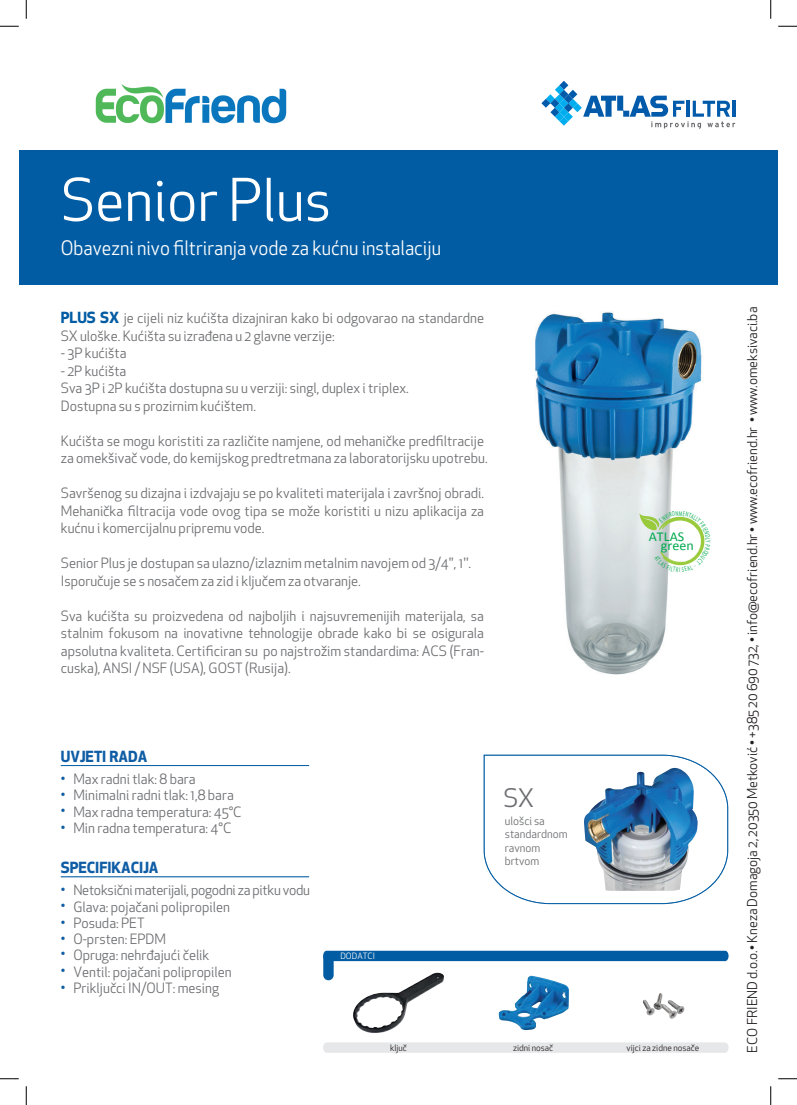
<style>
.page{position:relative;width:797px;height:1105px;background:#fff}
.page>*{position:absolute;margin:0;border:0;box-sizing:border-box;transform-origin:0 0}
.t1{font:57.5px "Apex New";color:#fff}
.t2{font:25px "Apex New";color:#6c6d70}
.t3{font:19.5px "Apex New";color:#fff;scale:.96 1}
.t4{font:700 15px "Apex New";color:#0f5da5}
.t5{font:13.88px/17.5px "Apex New";color:#6c6d70}
.t6{font:13.62px "Calibri";color:#00a94e}
.t7{font:13.38px "Apex New";color:#231f20}
.t8{font:12.5px/16.2px "Apex New";color:#0f5da5}
.t9{font:11.25px/13.5px "Apex New";color:#6c6d70}
.t10{font:8.75px "Apex New";color:#231f20}
.t11{font:8.5px "Apex New";color:#fff}
.s1{font-weight:700;font-size:15px;color:#015ca3}
.s2{font-size:12.5px;color:#0f5da5}
</style>
<div class="page">
<div style="left:19px;top:150px;width:758px;height:135px;background:#015ca3"></div>
<hr style="left:61px;top:765px;width:248px;height:1px;background:#015ca3">
<hr style="left:61px;top:876px;width:248px;height:1px;background:#015ca3">
<img style="left:535px;top:311px;width:168px;height:364px">
<div style="left:323px;top:951px;width:405px;height:10px;background:#015ca3"></div>
<svg style="left:323px;top:1042px;width:405px;height:11px;background:#e7e8ea"></svg>
<img style="left:642px;top:993px;width:42px;height:26px">
<svg style="left:483px;top:754px;width:245px;height:150px"></svg>
<div style="left:323px;top:952px;width:10px;height:28px;background:#015ca3;border-radius:5px"></div>
<img style="left:584px;top:768px;width:114px;height:123px">
<img style="left:499px;top:976px;width:70px;height:54px">
<img style="left:353px;top:973px;width:91px;height:60px">
<svg style="left:541px;top:81px;width:194px;height:48px"></svg>
<img style="left:95px;top:84px;width:192px;height:40px">
<svg style="left:0;top:25px;width:19px;height:2px"></svg>
<svg style="left:778px;top:25px;width:19px;height:2px"></svg>
<svg style="left:0;top:1078px;width:19px;height:1px"></svg>
<svg style="left:778px;top:1078px;width:19px;height:1px"></svg>
<svg style="left:25px;top:0;width:2px;height:19px"></svg>
<svg style="left:25px;top:1086px;width:2px;height:19px"></svg>
<svg style="left:770px;top:0;width:1px;height:19px"></svg>
<svg style="left:770px;top:1086px;width:1px;height:19px"></svg>
<svg style="left:639px;top:511px;width:66px;height:61px"></svg>
<h1 class="t1" style="left:61px;top:164px;width:272px">Senior Plus</h1>
<h3 class="t3" style="left:61px;top:236px;width:397px">Obavezni nivo filtriranja vode za kućnu instalaciju</h3>
<p class="t5" style="left:61px;top:310px;width:424px"><span class="s1">PLUS SX</span> je cijeli niz kućišta dizajniran kako bi odgovarao na standardne<br>SX uloške. Kućišta su izrađena u 2 glavne verzije:</p>
<p class="t5" style="left:61px;top:345px;width:67px">- 3P kućišta</p>
<p class="t5" style="left:61px;top:362px;width:349px">- 2P kućišta<br>Sva 3P i 2P kućišta dostupna su u verziji: singl, duplex i triplex.<br>Dostupna su s prozirnim kućištem.</p>
<p class="t5" style="left:61px;top:432px;width:428px">Kućišta se mogu koristiti za različite namjene, od mehaničke predfiltracije za omekšivač vode, do kemijskog predtretmana za laboratorijsku upotrebu.</p>
<p class="t5" style="left:61px;top:485px;width:425px;text-align:justify">Savršenog su dizajna i izdvajaju se po kvaliteti materijala i završnoj obradi.<br>Mehanička filtracija vode ovog tipa se može koristiti u nizu aplikacija za kućnu i komercijalnu pripremu vode.</p>
<p class="t5" style="left:61px;top:555px;width:412px">Senior Plus je dostupan sa ulazno/izlaznim metalnim navojem od 3/4'', 1''.<br>Isporučuje se s nosačem za zid i ključem za otvaranje.</p>
<p class="t5" style="left:61px;top:607px;width:425px;text-align:justify">Sva kućišta su proizvedena od najboljih i najsuvremenijih materijala, sa stalnim fokusom na inovativne tehnologije obrade kako bi se osigurala apsolutna kvaliteta. Certificiran su po najstrožim standardima: ACS (Fran&shy;cuska), ANSI / NSF (USA), GOST (Rusija).</p>
<p class="t4" style="left:61px;top:746px;width:88px">UVJETI RADA</p>
<p class="t5" style="left:73px;top:771px;width:170px;line-height:16.2px;text-indent:-12px"><span class="s2">•</span> Max radni tlak: 8 bara<br>Minimalni radni tlak: 1,8 bara<br>Max radna temperatura: 45°C<br>Min radna temperatura: 4°C</p>
<p class="t8" style="left:61px;top:786px;width:6px">•</p>
<p class="t8" style="left:61px;top:803px;width:6px">• •</p>
<p class="t4" style="left:61px;top:857px;width:99px">SPECIFIKACIJA</p>
<p class="t8" style="left:61px;top:881px;width:6px">• •</p>
<p class="t5" style="left:73px;top:882px;width:238px;line-height:16.2px">Netoksični materijali, pogodni za pitku vodu<br>Glava: pojačani polipropilen<br>Posuda: PET<br>O-prsten: EPDM<br>Opruga: nehrđajući čelik<br>Ventil: pojačani polipropilen<br>Priključci IN/OUT: mesing</p>
<p class="t8" style="left:61px;top:914px;width:6px">•</p>
<p class="t8" style="left:61px;top:945px;width:6px;line-height:17.5px">• •</p>
<p class="t8" style="left:61px;top:979px;width:6px">•</p>
<p class="t8" style="left:61px;top:930px;width:6px">•</p>
<p class="t11" style="left:340px;top:950px;width:36px">DODATCI</p>
<h2 class="t2" style="left:503px;top:782px;width:32px">SX</h2>
<p class="t9" style="left:505px;top:814px;width:64px">ulošci sa standardnom ravnom brtvom</p>
<p class="t6" style="left:649px;top:528px;width:37px">ATLAS</p>
<p class="t6" style="left:661px;top:537px;width:34px">green</p>
<p class="t10" style="left:390px;top:1042px;width:18px">ključ</p>
<p class="t10" style="left:513px;top:1042px;width:42px">zidni nosač</p>
<p class="t10" style="left:626px;top:1042px;width:74px">vijci za zidne nosače</p>
<p class="t7" style="left:743px;top:1052px;width:747px;rotate:-90deg">ECO FRIEND d.o.o.• Kneza Domagoja 2, 20350 Metković • +385 20 690 732, • info@ecofriend.hr • www.ecofriend.hr • www.omeksivaci.ba</p>
</div>
